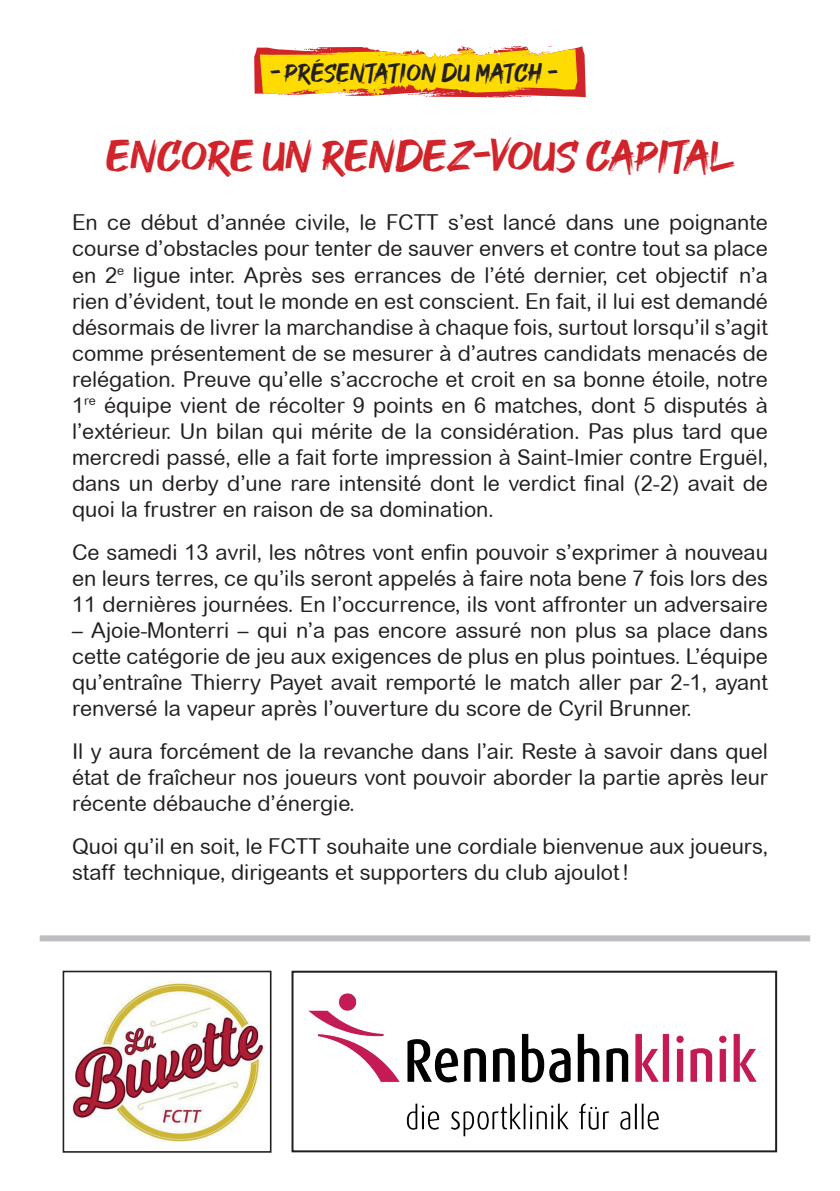
<style>
.page{position:relative;width:840px;height:1191px;background:#fff}
.page>*{position:absolute;margin:0;border:0;box-sizing:border-box;transform-origin:0 0}
.t1{font:44px "GOODBRUSH";color:#d1232a}
.t2{font:26px "GOODBRUSH";letter-spacing:.01em;color:#231f20;scale:.95 1}
.t3{font:22px/26px "Arial Rounded MT";color:#231f20;text-align:justify}
</style>
<div class="page">
<img style="left:308px;top:993px;width:449px;height:144px">
<div style="left:291px;top:970px;width:485px;height:182px;border:2px solid #231f20"></div>
<img style="left:72px;top:981px;width:193px;height:161px">
<div style="left:63px;top:970px;width:208px;height:182px;border:2px solid #231f20"></div>
<div style="left:40px;top:935px;width:769px;height:6px;background:#bcbdc0"></div>
<svg style="left:254px;top:46px;width:331px;height:51px;background:#f6bf29"></svg>
<p class="t2" style="left:270px;top:57px;width:304px">- PRÉSENTATION DU MATCH -</p>
<h1 class="t1" style="left:107px;top:131px;width:627px">ENCORE UN RENDEZ-VOUS CAPITAL</h1>
<p class="t3" style="left:72px;top:210px;width:697px">En ce début d’année civile, le FCTT s’est lancé dans une poignante course d’obstacles pour tenter de sauver envers et contre tout sa place en 2<sup>e</sup> ligue inter. Après ses errances de l’été dernier, cet objectif n’a rien d’évident, tout le monde en est conscient. En fait, il lui est demandé désormais de livrer la marchandise à chaque fois, surtout lorsqu’il s’agit comme présentement de se mesurer à d’autres candidats menacés de relégation. Preuve qu’elle s’accroche et croit en sa bonne étoile, notre 1<sup>re</sup> équipe vient de récolter 9 points en 6 matches, dont 5 disputés à l’extérieur. Un bilan qui mérite de la considération. Pas plus tard que mercredi passé, elle a fait forte impression à Saint-Imier contre Erguël, dans un derby d’une rare intensité dont le verdict final (2-2) avait de quoi la frustrer en raison de sa domination.</p>
<p class="t3" style="left:72px;top:539px;width:697px">Ce samedi 13 avril, les nôtres vont enfin pouvoir s’exprimer à nouveau en leurs terres, ce qu’ils seront appelés à faire nota bene 7 fois lors des 11 dernières journées. En l’occurrence, ils vont affronter un adversaire</p>
<p class="t3" style="left:72px;top:617px;width:697px">– Ajoie-Monterri – qui n’a pas encore assuré non plus sa place dans cette catégorie de jeu aux exigences de plus en plus pointues. L’équipe qu’entraîne Thierry Payet avait remporté le match aller par 2-1, ayant renversé la vapeur après l’ouverture du score de Cyril Brunner.</p>
<p class="t3" style="left:72px;top:738px;width:697px">Il y aura forcément de la revanche dans l’air. Reste à savoir dans quel état de fraîcheur nos joueurs vont pouvoir aborder la partie après leur récente débauche d’énergie.</p>
<p class="t3" style="left:72px;top:833px;width:697px">Quoi qu’il en soit, le FCTT souhaite une cordiale bienvenue aux joueurs, staff technique, dirigeants et supporters du club ajoulot!</p>
</div>
